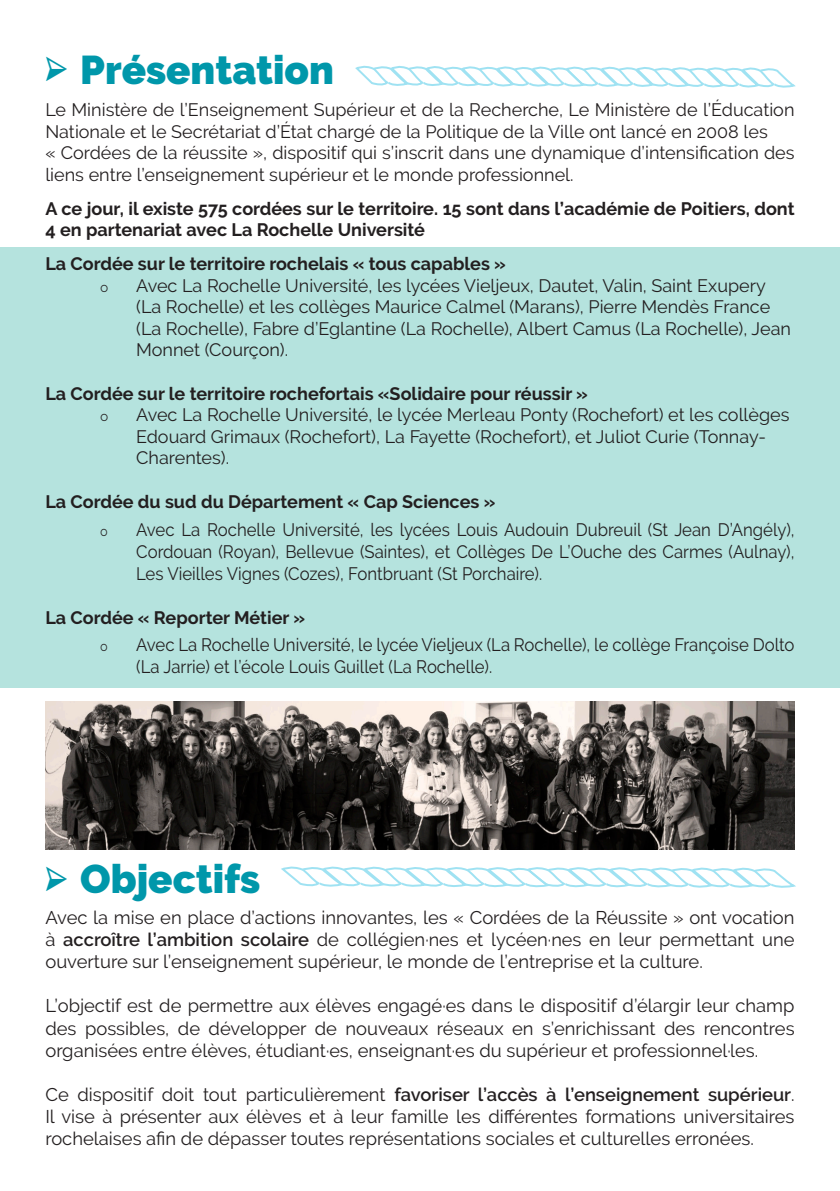
<style>
.page{position:relative;width:840px;height:1191px;background:#fff}
.page>*{position:absolute;margin:0;border:0;box-sizing:border-box;transform-origin:0 0}
.t1{font:42px "Minion Pro";color:#0097aa}
.t2{font:900 40px "Raleway";color:#0097aa}
.t3{font:18.4px/22px "Raleway";color:#231f20;text-align:justify}
.t4{font:18px/21.6px "Raleway";color:#231f20}
.t5{font:18px/22px "Raleway";color:#231f20;text-align:justify;scale:.93 1}
.t6{font:700 18px/21.6px "Raleway";color:#231f20}
.s1{font-weight:600}
.s2{font-size:18px}
</style>
<div class="page">
<div style="left:0;top:247px;width:839px;height:441px;background:#b5e3de"></div>
<img style="left:45px;top:702px;width:749px;height:148px">
<svg style="left:355px;top:65px;width:441px;height:23px"></svg>
<svg style="left:281px;top:866px;width:515px;height:22px"></svg>
<p class="t1" style="left:45px;top:39px;width:25px">➢</p>
<p class="t2" style="left:80px;top:46px;width:255px">Présentation</p>
<p class="t4" style="left:45px;top:99px;width:750px">Le Ministère de l’Enseignement Supérieur et de la Recherche, Le Ministère de l’Éducation<br>Nationale et le Secrétariat d’État chargé de la Politique de la Ville ont lancé en 2008 les</p>
<p class="t4" style="left:45px;top:142px;width:750px">« Cordées de la réussite », dispositif qui s’inscrit dans une dynamique d’intensification des liens entre l’enseignement supérieur et le monde professionnel.</p>
<p class="t6" style="left:45px;top:197px;width:750px">A ce jour, il existe 575 cordées sur le territoire. 15 sont dans l’académie de Poitiers, dont<br>4 en partenariat avec La Rochelle Université</p>
<p class="t6" style="left:45px;top:253px;width:462px">La Cordée sur le territoire rochelais « tous capables »</p>
<p class="t4" style="left:136px;top:274px;width:656px">Avec La Rochelle Université, les lycées Vieljeux, Dautet, Valin, Saint Exupery (La Rochelle) et les collèges Maurice Calmel (Marans), Pierre Mendès France (La Rochelle), Fabre d’Eglantine (La Rochelle), Albert Camus (La Rochelle), Jean Monnet (Courçon).</p>
<p class="t6" style="left:45px;top:382px;width:543px">La Cordée sur le territoire rochefortais «Solidaire pour réussir »</p>
<p class="t4" style="left:136px;top:404px;width:654px">Avec La Rochelle Université, le lycée Merleau Ponty (Rochefort) et les collèges<br>Edouard Grimaux (Rochefort), La Fayette (Rochefort), et Juliot Curie (Tonnay-<br>Charentes).</p>
<p class="t6" style="left:45px;top:491px;width:451px">La Cordée du sud du Département « Cap Sciences »</p>
<p class="t5" style="left:136px;top:518px;width:709px">Avec La Rochelle Université, les lycées Louis Audouin Dubreuil (St Jean D’Angély), Cordouan (Royan), Bellevue (Saintes), et Collèges De L’Ouche des Carmes (Aulnay), Les Vieilles Vignes (Cozes), Fontbruant (St Porchaire).</p>
<p class="t6" style="left:45px;top:606px;width:261px">La Cordée « Reporter Métier »</p>
<p class="t5" style="left:136px;top:634px;width:709px">Avec La Rochelle Université, le lycée Vieljeux (La Rochelle), le collège Françoise Dolto (La Jarrie) et l’école Louis Guillet (La Rochelle).</p>
<p class="t1" style="left:45px;top:848px;width:25px">➢</p>
<p class="t2" style="left:80px;top:856px;width:181px">Objectifs</p>
<p class="t3" style="left:45px;top:906px;width:750px">Avec la mise en place d’actions innovantes, les « Cordées de la Réussite » ont vocation à <span class="s1">accroître l’ambition scolaire</span> de collégien<span class="s2">·ne</span>s et lycéen<span class="s2">·ne</span>s en leur permettant une ouverture sur l’enseignement supérieur, le monde de l’entreprise et la culture.</p>
<p class="t3" style="left:45px;top:995px;width:750px">L’objectif est de permettre aux élèves engagé<span class="s2">·e</span>s dans le dispositif d’élargir leur champ des possibles, de développer de nouveaux réseaux en s’enrichissant des rencontres organisées entre élèves, étudiant<span class="s2">·e</span>s, enseignant<span class="s2">·e</span>s du supérieur et professionnel<span class="s2">·le</span>s.</p>
<p class="t3" style="left:45px;top:1083px;width:750px">Ce dispositif doit tout particulièrement <span class="s1">favoriser l’accès à l’enseignement supérieur</span>.<br>Il vise à présenter aux élèves et à leur famille les différentes formations universitaires rochelaises afin de dépasser toutes représentations sociales et culturelles erronées.</p>
</div>
